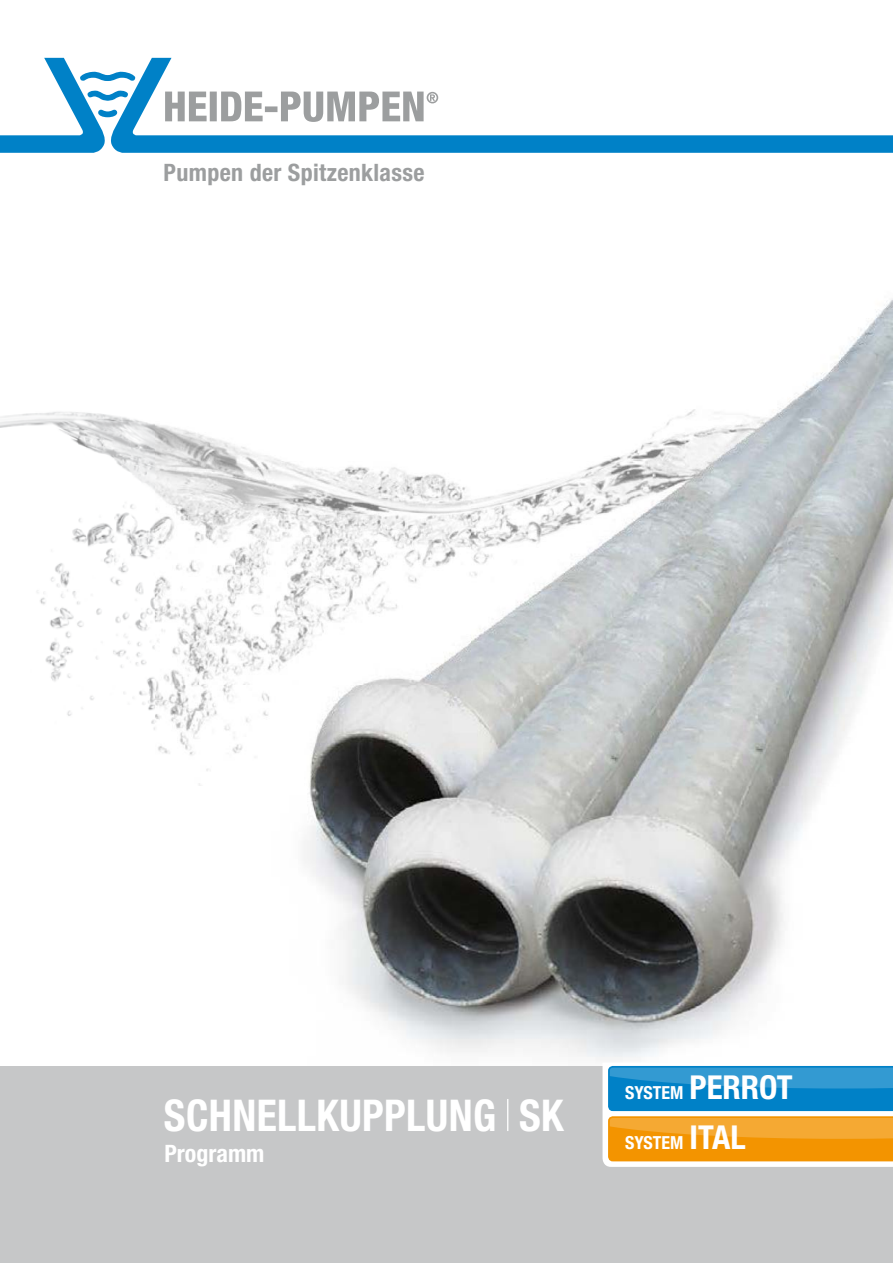
<style>
.page{position:relative;width:893px;height:1263px;background:#fff}
.page>*{position:absolute;margin:0;border:0;box-sizing:border-box;transform-origin:0 0}
.t1{font:700 condensed 43.8px "Helvetica Neue LT Std";letter-spacing:.01em;color:#fff;scale:.95 1}
.t2{font:700 condensed 24px "Helvetica Neue LT Std";letter-spacing:.015em;color:#9c9e9f}
.t3{font:700 condensed 24px "Helvetica Neue LT Std";color:#fff}
.t4{font:700 condensed 18px "Helvetica Neue LT Std";color:#fff}
.s1{font-size:33px}
</style>
<div class="page">
<img style="left:0;top:412px;width:156px;height:318px">
<img style="left:156px;top:299px;width:737px;height:768px">
<img style="left:156px;top:387px;width:737px;height:398px">
<svg style="left:136px;top:58px;width:757px;height:95px"></svg>
<svg style="left:0;top:58px;width:136px;height:95px"></svg>
<svg style="left:165px;top:92px;width:273px;height:30px"></svg>
<div style="left:0;top:1067px;width:893px;height:196px;background:#c6c7c8"></div>
<svg style="left:603px;top:1063px;width:290px;height:104px;background:#96a384"></svg>
<hr style="left:507px;top:1099px;width:1px;height:32px;background:#fff">
<p class="t2" style="left:164px;top:158px;width:263px">Pumpen der Spitzenklasse</p>
<h1 class="t1" style="left:164px;top:1089px;width:422px">SCHNELLKUPPLUNG SK</h1>
<p class="t3" style="left:165px;top:1139px;width:101px">Programm</p>
<p class="t4" style="left:625px;top:1082px;width:169px">SYSTEM <span class="s1">PERROT</span></p>
<p class="t4" style="left:625px;top:1132px;width:122px">SYSTEM <span class="s1">ITAL</span></p>
</div>
